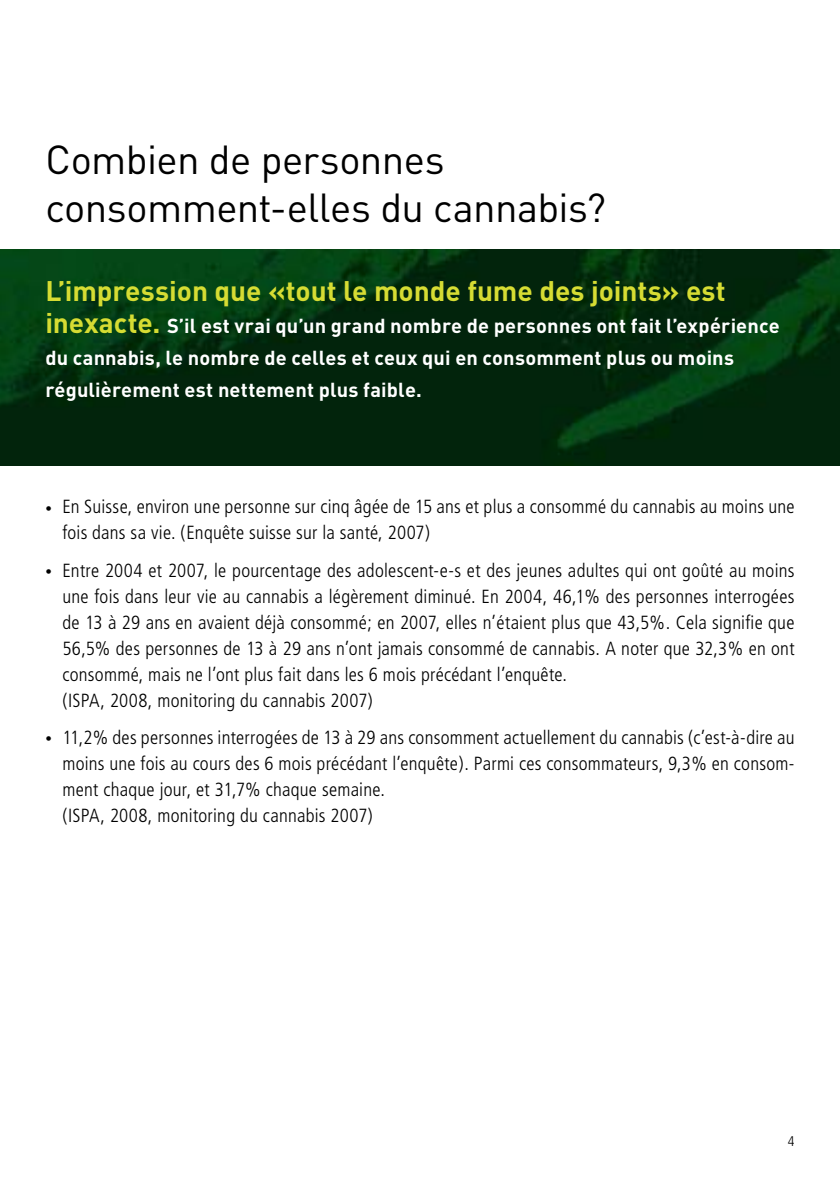
<style>
.page{position:relative;width:840px;height:1191px;background:#fff}
.page>*{position:absolute;margin:0;border:0;box-sizing:border-box;transform-origin:0 0}
.t1{font:40px/48px "DIN";letter-spacing:-.015em;color:#000}
.t2{font:700 28px "DIN";color:#d6dc33}
.t3{font:700 20px/32px "DIN";letter-spacing:.01em;color:#fff}
.t4{font:300 condensed 19px/26px "Frutiger";letter-spacing:.015em;color:#000}
.t5{font:300 condensed 14px "Frutiger";color:#000}
.s1{font-size:28px;color:#d6dc33}
.s2{font-size:13px}
</style>
<div class="page">
<img style="left:0;top:249px;width:839px;height:216px">
<h1 class="t1" style="left:45px;top:135px;width:561px">Combien de personnes consomment-elles du cannabis?</h1>
<h2 class="t2" style="left:45px;top:273px;width:681px">L’impression que «tout le monde fume des joints» est</h2>
<p class="t3" style="left:45px;top:309px;width:735px"><span class="s1">inexacte.</span> S’il est vrai qu’un grand nombre de personnes ont fait l’expérience du cannabis, le nombre de celles et ceux qui en consomment plus ou moins régulièrement est nettement plus faible.</p>
<p class="t4" style="left:62px;top:494px;width:733px;text-indent:-17px"><span class="s2">•</span> En Suisse, environ une personne sur cinq âgée de 15 ans et plus a consommé du cannabis au moins une fois dans sa vie. (Enquête suisse sur la santé, 2007)</p>
<p class="t4" style="left:62px;top:557px;width:733px;text-indent:-17px"><span class="s2">•</span> Entre 2004 et 2007, le pourcentage des adolescent-e-s et des jeunes adultes qui ont goûté au moins une fois dans leur vie au cannabis a légèrement diminué. En 2004, 46,1% des personnes interrogées de 13 à 29 ans en avaient déjà consommé; en 2007, elles n’étaient plus que 43,5%. Cela signifie que 56,5% des personnes de 13 à 29 ans n’ont jamais consommé de cannabis. A noter que 32,3% en ont consommé, mais ne l’ont plus fait dans les 6 mois précédant l’enquête.<br>(ISPA, 2008, monitoring du cannabis 2007)</p>
<p class="t4" style="left:62px;top:725px;width:733px;text-indent:-17px"><span class="s2">•</span> 11,2% des personnes interrogées de 13 à 29 ans consomment actuellement du cannabis (c’est-à-dire au moins une fois au cours des 6 mois précédant l’enquête). Parmi ces consommateurs, 9,3% en consom&shy;ment chaque jour, et 31,7% chaque semaine.<br>(ISPA, 2008, monitoring du cannabis 2007)</p>
<p class="t5" style="left:787px;top:1132px;width:8px">4</p>
</div>
